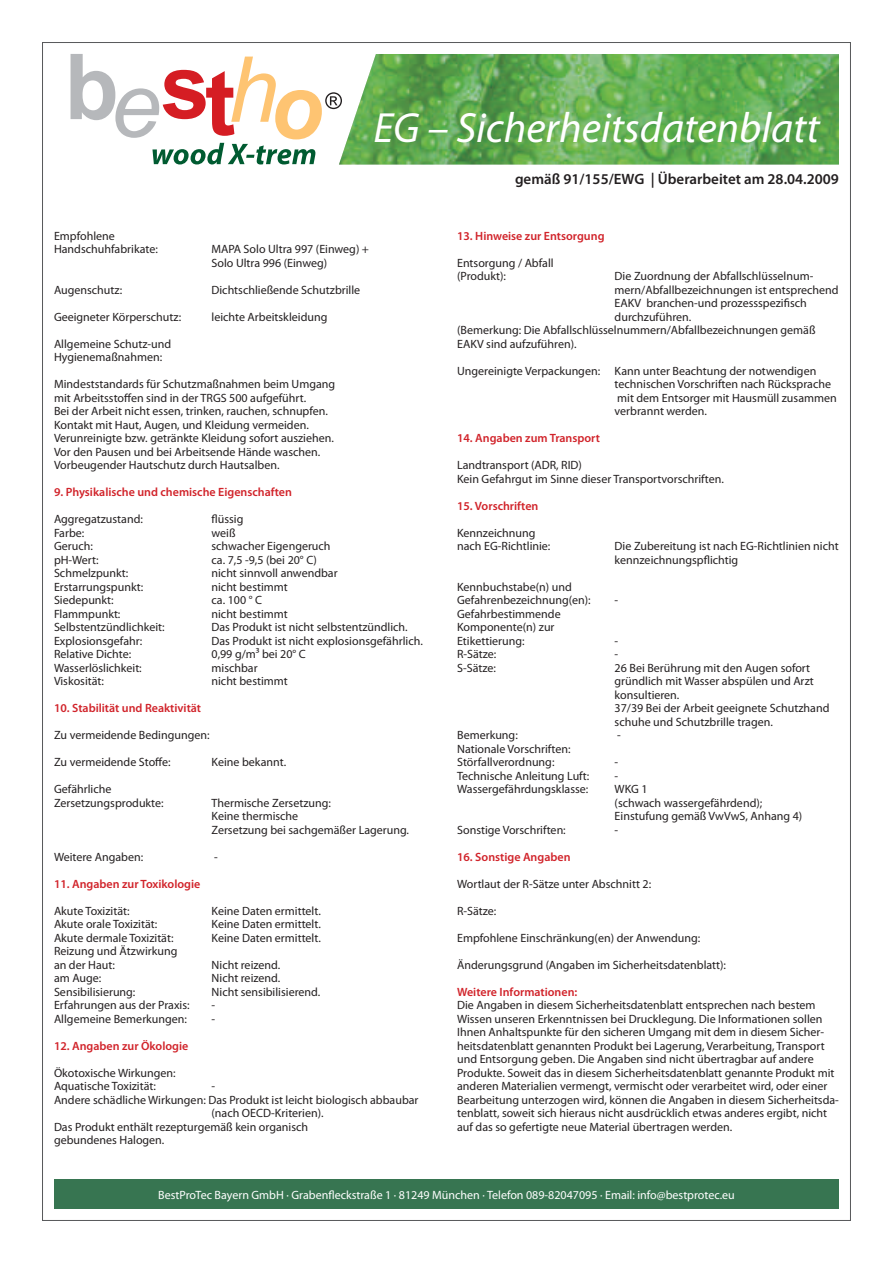
<style>
.page{position:relative;width:893px;height:1263px;background:#fff}
.page>*{position:absolute;margin:0;border:0;box-sizing:border-box;transform-origin:0 0}
.t1{font:italic 42.45px "Myriad Pro";color:#fff}
.t2{font:600 15px "Myriad Pro";color:#231f20}
.t3{font:12px/13.5px "Myriad Pro";color:#231f20}
.t4{font:600 12px "Myriad Pro";color:#d1232a}
.t5{font:12px "Myriad Pro";color:#fff}
</style>
<div class="page">
<img style="left:339px;top:54px;width:500px;height:111px">
<div style="left:54px;top:1179px;width:785px;height:30px;background:#377551"></div>
<svg style="left:71px;top:54px;width:271px;height:110px"></svg>
<h1 class="t1" style="left:373px;top:101px;width:448px">EG – Sicherheitsdatenblatt</h1>
<p class="t2" style="left:515px;top:169px;width:325px">gemäß 91/155/EWG | Überarbeitet am 28.04.2009</p>
<p class="t3" style="left:54px;top:229px;width:105px">Empfohlene<br>Handschuhfabrikate:</p>
<p class="t3" style="left:212px;top:242px;width:159px">MAPA Solo Ultra 997 (Einweg) +<br>Solo Ultra 996 (Einweg)</p>
<p class="t3" style="left:54px;top:283px;width:70px">Augenschutz:</p>
<p class="t3" style="left:212px;top:283px;width:150px">Dichtschließende Schutzbrille</p>
<p class="t3" style="left:54px;top:310px;width:129px">Geeigneter Körperschutz:</p>
<p class="t3" style="left:212px;top:310px;width:117px">leichte Arbeitskleidung</p>
<p class="t3" style="left:54px;top:337px;width:119px">Allgemeine Schutz-und<br>Hygienemaßnahmen:</p>
<p class="t3" style="left:54px;top:377px;width:283px">Mindeststandards für Schutzmaßnahmen beim Umgang mit Arbeitsstoffen sind in der TRGS 500 aufgeführt.<br>Bei der Arbeit nicht essen, trinken, rauchen, schnupfen.<br>Kontakt mit Haut, Augen, und Kleidung vermeiden.<br>Verunreinigte bzw. getränkte Kleidung sofort ausziehen.<br>Vor den Pausen und bei Arbeitsende Hände waschen.<br>Vorbeugender Hautschutz durch Hautsalben.</p>
<p class="t4" style="left:54px;top:485px;width:239px">9. Physikalische und chemische Eigenschaften</p>
<p class="t3" style="left:54px;top:512px;width:90px">Aggregatzustand:</p>
<p class="t3" style="left:212px;top:512px;width:33px">flüssig</p>
<p class="t3" style="left:54px;top:526px;width:32px">Farbe:</p>
<p class="t3" style="left:212px;top:526px;width:26px">weiß</p>
<p class="t3" style="left:54px;top:539px;width:40px">Geruch:</p>
<p class="t3" style="left:212px;top:539px;width:121px">schwacher Eigengeruch</p>
<p class="t3" style="left:54px;top:553px;width:46px">pH-Wert:</p>
<p class="t3" style="left:212px;top:553px;width:107px">ca. 7,5 -9,5 (bei 20° C)</p>
<p class="t3" style="left:54px;top:566px;width:76px">Schmelzpunkt:</p>
<p class="t3" style="left:212px;top:566px;width:128px">nicht sinnvoll anwendbar</p>
<p class="t3" style="left:54px;top:580px;width:91px">Erstarrungspunkt:</p>
<p class="t3" style="left:212px;top:580px;width:78px">nicht bestimmt</p>
<p class="t3" style="left:54px;top:593px;width:61px">Siedepunkt:</p>
<p class="t3" style="left:212px;top:593px;width:52px">ca. 100 ° C</p>
<p class="t3" style="left:54px;top:607px;width:68px">Flammpunkt:</p>
<p class="t3" style="left:212px;top:607px;width:78px">nicht bestimmt</p>
<p class="t3" style="left:54px;top:620px;width:112px">Selbstentzündlichkeit:</p>
<p class="t3" style="left:212px;top:620px;width:198px">Das Produkt ist nicht selbstentzündlich.</p>
<p class="t3" style="left:54px;top:634px;width:90px">Explosionsgefahr:</p>
<p class="t3" style="left:212px;top:634px;width:213px">Das Produkt ist nicht explosionsgefährlich.</p>
<p class="t3" style="left:54px;top:647px;width:79px">Relative Dichte:</p>
<p class="t3" style="left:212px;top:647px;width:96px">0,99 g/m3 bei 20° C</p>
<p class="t3" style="left:54px;top:661px;width:89px">Wasserlöslichkeit:</p>
<p class="t3" style="left:212px;top:661px;width:48px">mischbar</p>
<p class="t3" style="left:54px;top:674px;width:52px">Viskosität:</p>
<p class="t3" style="left:212px;top:674px;width:78px">nicht bestimmt</p>
<p class="t4" style="left:54px;top:701px;width:149px">10. Stabilität und Reaktivität</p>
<p class="t3" style="left:54px;top:728px;width:157px">Zu vermeidende Bedingungen:</p>
<p class="t3" style="left:54px;top:755px;width:118px">Zu vermeidende Stoffe:</p>
<p class="t3" style="left:212px;top:755px;width:76px">Keine bekannt.</p>
<p class="t3" style="left:54px;top:782px;width:111px">Gefährliche<br>Zersetzungsprodukte:</p>
<p class="t3" style="left:212px;top:796px;width:199px">Thermische Zersetzung:<br>Keine thermische<br>Zersetzung bei sachgemäßer Lagerung.</p>
<p class="t3" style="left:54px;top:850px;width:91px">Weitere Angaben:</p>
<p class="t3" style="left:214px;top:850px;width:5px">-</p>
<p class="t4" style="left:54px;top:876px;width:148px">11. Angaben zur Toxikologie</p>
<p class="t3" style="left:54px;top:904px;width:77px">Akute Toxizität:</p>
<p class="t3" style="left:212px;top:904px;width:111px">Keine Daten ermittelt.</p>
<p class="t3" style="left:54px;top:917px;width:105px">Akute orale Toxizität:</p>
<p class="t3" style="left:212px;top:917px;width:111px">Keine Daten ermittelt.</p>
<p class="t3" style="left:54px;top:931px;width:121px">Akute dermale Toxizität:</p>
<p class="t3" style="left:212px;top:931px;width:111px">Keine Daten ermittelt.</p>
<p class="t3" style="left:54px;top:944px;width:125px">Reizung und Ätzwirkung an der Haut:</p>
<p class="t3" style="left:212px;top:958px;width:70px">Nicht reizend.</p>
<p class="t3" style="left:54px;top:971px;width:49px">am Auge:</p>
<p class="t3" style="left:212px;top:971px;width:70px">Nicht reizend.</p>
<p class="t3" style="left:54px;top:985px;width:83px">Sensibilisierung:</p>
<p class="t3" style="left:212px;top:985px;width:110px">Nicht sensibilisierend.</p>
<p class="t3" style="left:54px;top:998px;width:137px">Erfahrungen aus der Praxis:</p>
<p class="t3" style="left:212px;top:998px;width:5px">-</p>
<p class="t3" style="left:54px;top:1012px;width:135px">Allgemeine Bemerkungen:</p>
<p class="t3" style="left:212px;top:1012px;width:5px">-</p>
<p class="t4" style="left:54px;top:1038px;width:136px">12. Angaben zur Ökologie</p>
<p class="t3" style="left:54px;top:1066px;width:123px">Ökotoxische Wirkungen:<br>Aquatische Toxizität:</p>
<p class="t3" style="left:212px;top:1079px;width:5px">-</p>
<p class="t3" style="left:54px;top:1093px;width:366px">Andere schädliche Wirkungen: Das Produkt ist leicht biologisch abbaubar</p>
<p class="t3" style="left:212px;top:1106px;width:114px">(nach OECD-Kriterien).</p>
<p class="t3" style="left:54px;top:1120px;width:256px">Das Produkt enthält rezepturgemäß kein organisch</p>
<p class="t3" style="left:54px;top:1133px;width:112px">gebundenes Halogen.</p>
<p class="t4" style="left:457px;top:228px;width:149px">13. Hinweise zur Entsorgung</p>
<p class="t3" style="left:457px;top:256px;width:98px">Entsorgung / Abfall (Produkt):</p>
<p class="t3" style="left:615px;top:269px;width:200px">Die Zuordnung der Abfallschlüsselnum-</p>
<p class="t3" style="left:615px;top:283px;width:226px">mern/Abfallbezeichnungen ist entsprechend</p>
<p class="t3" style="left:615px;top:296px;width:194px">EAKV branchen-und prozessspezifisch</p>
<p class="t3" style="left:615px;top:310px;width:78px">durchzuführen.</p>
<p class="t3" style="left:457px;top:323px;width:360px">(Bemerkung: Die Abfallschlüsselnummern/Abfallbezeichnungen gemäß</p>
<p class="t3" style="left:457px;top:337px;width:121px">EAKV sind aufzuführen).</p>
<p class="t3" style="left:615px;top:364px;width:224px;text-indent:-157px">Ungereinigte Verpackungen: Kann unter Beachtung der notwendigen technischen Vorschriften nach Rücksprache mit dem Entsorger mit Hausmüll zusammen verbrannt werden.</p>
<p class="t4" style="left:457px;top:431px;width:144px">14. Angaben zum Transport</p>
<p class="t3" style="left:457px;top:458px;width:268px">Landtransport (ADR, RID)<br>Kein Gefahrgut im Sinne dieser Transportvorschriften.</p>
<p class="t4" style="left:457px;top:498px;width:83px">15. Vorschriften</p>
<p class="t3" style="left:457px;top:526px;width:95px">Kennzeichnung nach EG-Richtlinie:</p>
<p class="t3" style="left:615px;top:539px;width:226px">Die Zubereitung ist nach EG-Richtlinien nicht kennzeichnungspflichtig</p>
<p class="t3" style="left:457px;top:580px;width:135px">Kennbuchstabe(n) und<br>Gefahrenbezeichnung(en):</p>
<p class="t3" style="left:457px;top:607px;width:105px">Gefahrbestimmende<br>Komponente(n) zur<br>Etikettierung:</p>
<p class="t3" style="left:615px;top:593px;width:5px">-</p>
<p class="t3" style="left:615px;top:634px;width:5px">-</p>
<p class="t3" style="left:457px;top:647px;width:41px">R-Sätze:</p>
<p class="t3" style="left:615px;top:647px;width:5px">-</p>
<p class="t3" style="left:457px;top:661px;width:40px">S-Sätze:</p>
<p class="t3" style="left:615px;top:661px;width:216px">26 Bei Berührung mit den Augen sofort gründlich mit Wasser abspülen und Arzt konsultieren.<br>37/39 Bei der Arbeit geeignete Schutzhand schuhe und Schutzbrille tragen.</p>
<p class="t3" style="left:457px;top:728px;width:62px">Bemerkung:</p>
<p class="t3" style="left:617px;top:728px;width:5px">-</p>
<p class="t3" style="left:457px;top:742px;width:115px">Nationale Vorschriften:<br>Störfallverordnung:</p>
<p class="t3" style="left:615px;top:755px;width:5px">-</p>
<p class="t3" style="left:457px;top:769px;width:134px">Technische Anleitung Luft:</p>
<p class="t3" style="left:615px;top:769px;width:5px">-</p>
<p class="t3" style="left:457px;top:782px;width:133px">Wassergefährdungsklasse:</p>
<p class="t3" style="left:615px;top:782px;width:189px">WKG 1<br>(schwach wassergefährdend);<br>Einstufung gemäß VwVwS, Anhang 4)</p>
<p class="t3" style="left:457px;top:823px;width:110px">Sonstige Vorschriften:</p>
<p class="t3" style="left:615px;top:823px;width:5px">-</p>
<p class="t4" style="left:457px;top:849px;width:115px">16. Sonstige Angaben</p>
<p class="t3" style="left:457px;top:877px;width:196px">Wortlaut der R-Sätze unter Abschnitt 2:</p>
<p class="t3" style="left:457px;top:904px;width:41px">R-Sätze:</p>
<p class="t3" style="left:457px;top:931px;width:245px">Empfohlene Einschränkung(en) der Anwendung:</p>
<p class="t3" style="left:457px;top:958px;width:270px">Änderungsgrund (Angaben im Sicherheitsdatenblatt):</p>
<p class="t4" style="left:457px;top:984px;width:122px">Weitere Informationen:</p>
<p class="t3" style="left:457px;top:998px;width:383px">Die Angaben in diesem Sicherheitsdatenblatt entsprechen nach bestem Wissen unseren Erkenntnissen bei Drucklegung. Die Informationen sollen Ihnen Anhaltspunkte für den sicheren Umgang mit dem in diesem Sicher&shy;heitsdatenblatt genannten Produkt bei Lagerung, Verarbeitung, Transport und Entsorgung geben. Die Angaben sind nicht übertragbar auf andere Produkte. Soweit das in diesem Sicherheitsdatenblatt genannte Produkt mit anderen Materialien vermengt, vermischt oder verarbeitet wird, oder einer Bearbeitung unterzogen wird, können die Angaben in diesem Sicherheitsda&shy;tenblatt, soweit sich hieraus nicht ausdrücklich etwas anderes ergibt, nicht auf das so gefertigte neue Material übertragen werden.</p>
<p class="t5" style="left:158px;top:1187px;width:578px">BestProTec Bayern GmbH ∙ Grabenfleckstraße 1 ∙ 81249 München ∙ Telefon 089-82047095 ∙ Email: info@bestprotec.eu</p>
</div>
